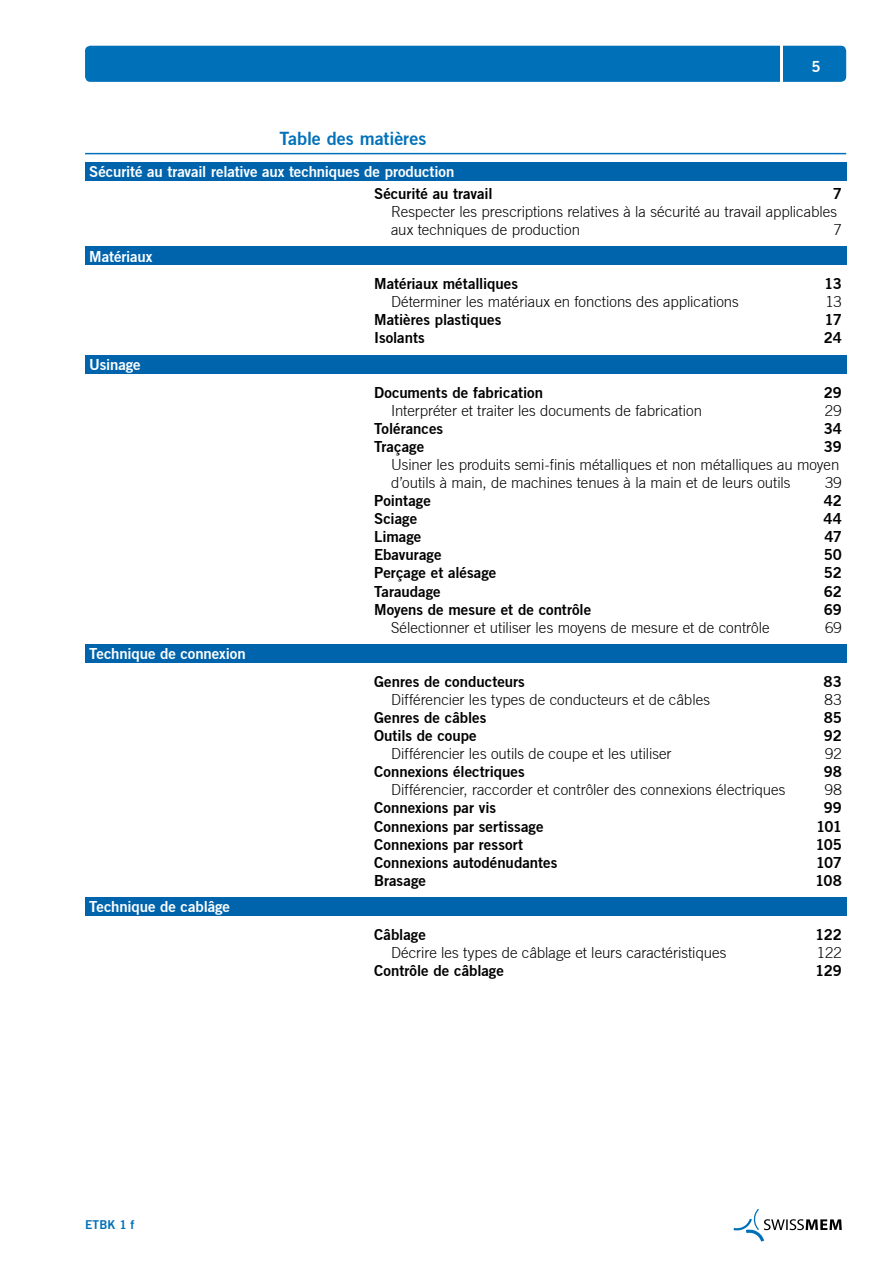
<style>
.page{position:relative;width:893px;height:1263px;background:#fff}
.page>*{position:absolute;margin:0;border:0;box-sizing:border-box;transform-origin:0 0}
.t1{font:18px "Trade Gothic Bold Two";letter-spacing:-.005em;color:#0071b9}
.t2{font:300 15px/18px "Trade Gothic";color:#000}
.t3{font:15px "Trade Gothic Bold Two";color:#000}
.t4{font:15px "Trade Gothic Bold Two";letter-spacing:-.01em;color:#fff}
.t5{font:12px "Trade Gothic Bold Two";color:#0071b9}
</style>
<div class="page">
<div style="left:85px;top:46px;width:761px;height:36px;background:#0071b9;border-radius:5px"></div>
<hr style="left:85px;top:153px;width:761px;height:1px;background:#0071b9">
<hr style="left:780px;top:36px;width:2px;height:54px;background:#fff">
<svg style="left:733px;top:1209px;width:109px;height:32px"></svg>
<div style="left:85px;top:163px;width:761px;height:18px;background:#0064ad"></div>
<div style="left:85px;top:247px;width:761px;height:18px;background:#0064ad"></div>
<div style="left:85px;top:355px;width:761px;height:18px;background:#0064ad"></div>
<div style="left:85px;top:644px;width:761px;height:18px;background:#0064ad"></div>
<div style="left:85px;top:897px;width:761px;height:18px;background:#0064ad"></div>
<p class="t4" style="left:811px;top:58px;width:11px">5</p>
<p class="t1" style="left:280px;top:127px;width:148px">Table des matières</p>
<p class="t4" style="left:89px;top:163px;width:367px">Sécurité au travail relative aux techniques de production</p>
<p class="t3" style="left:374px;top:184px;width:120px">Sécurité au travail</p>
<p class="t3" style="left:833px;top:184px;width:11px">7</p>
<p class="t2" style="left:391px;top:202px;width:448px">Respecter les prescriptions relatives à la sécurité au travail applicables aux techniques de production</p>
<p class="t2" style="left:834px;top:220px;width:10px">7</p>
<p class="t4" style="left:89px;top:247px;width:65px">Matériaux</p>
<p class="t4" style="left:89px;top:355px;width:53px">Usinage</p>
<p class="t4" style="left:89px;top:644px;width:158px">Technique de connexion</p>
<p class="t4" style="left:89px;top:898px;width:142px">Technique de cablâge</p>
<p class="t5" style="left:85px;top:1217px;width:51px">ETBK 1 f</p>
<p class="t3" style="left:374px;top:274px;width:146px">Matériaux métalliques</p>
<p class="t3" style="left:824px;top:274px;width:19px">13</p>
<p class="t2" style="left:391px;top:293px;width:349px">Déterminer les matériaux en fonctions des applications</p>
<p class="t2" style="left:825px;top:293px;width:18px">13</p>
<p class="t3" style="left:374px;top:311px;width:129px">Matières plastiques</p>
<p class="t3" style="left:825px;top:311px;width:19px">17</p>
<p class="t3" style="left:374px;top:329px;width:52px">Isolants</p>
<p class="t3" style="left:824px;top:329px;width:20px">24</p>
<p class="t3" style="left:374px;top:383px;width:170px">Documents de fabrication</p>
<p class="t3" style="left:824px;top:383px;width:20px">29</p>
<p class="t2" style="left:391px;top:401px;width:312px">Interpréter et traiter les documents de fabrication</p>
<p class="t2" style="left:825px;top:401px;width:19px">29</p>
<p class="t3" style="left:374px;top:419px;width:71px">Tolérances</p>
<p class="t3" style="left:824px;top:419px;width:20px">34</p>
<p class="t3" style="left:374px;top:437px;width:52px">Traçage</p>
<p class="t3" style="left:824px;top:437px;width:20px">39</p>
<p class="t2" style="left:391px;top:455px;width:450px">Usiner les produits semi-finis métalliques et non métalliques au moyen d’outils à main, de machines tenues à la main et de leurs outils</p>
<p class="t2" style="left:825px;top:473px;width:18px">39</p>
<p class="t3" style="left:374px;top:491px;width:58px">Pointage</p>
<p class="t3" style="left:824px;top:491px;width:20px">42</p>
<p class="t3" style="left:374px;top:509px;width:44px">Sciage</p>
<p class="t3" style="left:823px;top:509px;width:20px">44</p>
<p class="t3" style="left:374px;top:528px;width:49px">Limage</p>
<p class="t3" style="left:824px;top:528px;width:19px">47</p>
<p class="t3" style="left:374px;top:546px;width:69px">Ebavurage</p>
<p class="t3" style="left:824px;top:546px;width:20px">50</p>
<p class="t3" style="left:374px;top:564px;width:124px">Perçage et alésage</p>
<p class="t3" style="left:824px;top:564px;width:20px">52</p>
<p class="t3" style="left:374px;top:582px;width:68px">Taraudage</p>
<p class="t3" style="left:824px;top:582px;width:20px">62</p>
<p class="t3" style="left:374px;top:600px;width:219px">Moyens de mesure et de contrôle</p>
<p class="t3" style="left:824px;top:600px;width:20px">69</p>
<p class="t2" style="left:391px;top:618px;width:380px">Sélectionner et utiliser les moyens de mesure et de contrôle</p>
<p class="t2" style="left:825px;top:618px;width:18px">69</p>
<p class="t3" style="left:374px;top:672px;width:152px">Genres de conducteurs</p>
<p class="t3" style="left:823px;top:672px;width:20px">83</p>
<p class="t2" style="left:391px;top:690px;width:321px">Différencier les types de conducteurs et de câbles</p>
<p class="t2" style="left:825px;top:690px;width:19px">83</p>
<p class="t3" style="left:374px;top:708px;width:114px">Genres de câbles</p>
<p class="t3" style="left:824px;top:708px;width:20px">85</p>
<p class="t3" style="left:374px;top:726px;width:104px">Outils de coupe</p>
<p class="t3" style="left:824px;top:726px;width:20px">92</p>
<p class="t2" style="left:391px;top:745px;width:282px">Différencier les outils de coupe et les utiliser</p>
<p class="t2" style="left:825px;top:745px;width:18px">92</p>
<p class="t3" style="left:374px;top:763px;width:152px">Connexions électriques</p>
<p class="t3" style="left:824px;top:763px;width:20px">98</p>
<p class="t2" style="left:391px;top:781px;width:396px">Différencier, raccorder et contrôler des connexions électriques</p>
<p class="t2" style="left:825px;top:781px;width:18px">98</p>
<p class="t3" style="left:374px;top:799px;width:123px">Connexions par vis</p>
<p class="t3" style="left:824px;top:799px;width:20px">99</p>
<p class="t3" style="left:374px;top:817px;width:171px">Connexions par sertissage</p>
<p class="t3" style="left:816px;top:817px;width:27px">101</p>
<p class="t3" style="left:374px;top:835px;width:150px">Connexions par ressort</p>
<p class="t3" style="left:815px;top:835px;width:28px">105</p>
<p class="t3" style="left:374px;top:853px;width:185px">Connexions autodénudantes</p>
<p class="t3" style="left:816px;top:853px;width:28px">107</p>
<p class="t3" style="left:374px;top:871px;width:53px">Brasage</p>
<p class="t3" style="left:815px;top:871px;width:28px">108</p>
<p class="t3" style="left:374px;top:925px;width:53px">Câblage</p>
<p class="t3" style="left:815px;top:925px;width:28px">122</p>
<p class="t2" style="left:391px;top:943px;width:337px">Décrire les types de câblage et leurs caractéristiques</p>
<p class="t2" style="left:817px;top:943px;width:26px">122</p>
<p class="t3" style="left:374px;top:961px;width:131px">Contrôle de câblage</p>
<p class="t3" style="left:815px;top:961px;width:28px">129</p>
</div>
